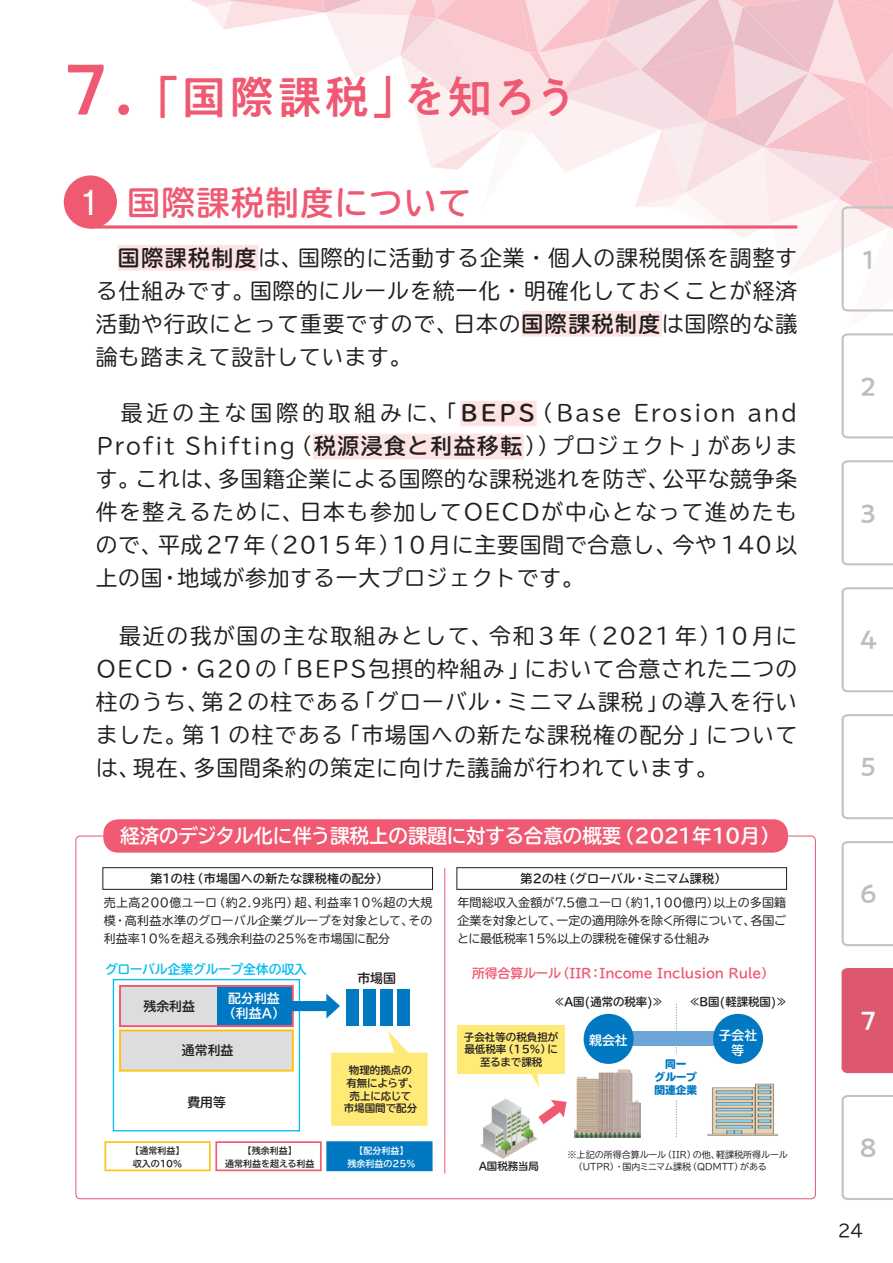
<style>
.page{position:relative;width:893px;height:1263px;background:#fff}
.page>*{position:absolute;margin:0;border:0;box-sizing:border-box;transform-origin:0 0}
.t1{font:500 45px "PA1 Gothic Std";letter-spacing:.03em;color:#f05972}
.t2{font:700 33px "TBUDR Go Std";letter-spacing:.05em;color:#f05972}
.t3{font:500 25.5px "PA1 Gothic Std";color:#bcbdc0}
.t4{font:500 25.5px "PA1 Gothic Std";color:#fff}
.t5{font:21.75px/33px "TBUDR Go Std";letter-spacing:.045em;color:#231f20;text-align:justify}
.t6{font:700 19.5px "TBUDR Go Std";color:#fff}
.t7{font:16.95px "TBUDR Go Std";color:#231f20}
.t8{font:700 12.9px "TBUDR Go Std";letter-spacing:-.01em;color:#f05972}
.t9{font:700 12.9px/15px "TBUDR Go Std";color:#fff;text-align:center}
.t10{font:700 12.9px "TBUDR Go Std";letter-spacing:-.01em;color:#01bdf2}
.t11{font:700 12.9px "TBUDR Go Std";color:#231f20}
.t12{font:12px/18px "TBUDR Go Std";letter-spacing:-.01em;color:#231f20;text-align:justify}
.t13{font:700 12px "TBUDR Go Std";letter-spacing:.025em;color:#231f20}
.t14{font:700 12px "TBUDR Go Std";letter-spacing:-.015em;color:#231f20}
.t15{font:700 11.4px "TBUDR Go Std";color:#231f20}
.t16{font:800 10.65px/12.9px "TBUDR Go Std";letter-spacing:.005em;color:#0079c2;text-align:center}
.t17{font:700 10.5px/12.8px "TBUDR Go Std";color:#231f20;text-align:center}
.t18{font:700 10.35px "TBUDR Go Std";color:#231f20}
.t19{font:9px/12px "TBUDR Go Std";color:#231f20}
.t20{font:700 9px/12.6px "TBUDR Go Std";color:#231f20}
.t21{font:700 9px/12.6px "TBUDR Go Std";color:#fff;text-align:center}
.s1{font-size:70.5px}
.s2{font-family:"Gothic BBB Pr 6";font-weight:500;font-size:34.5px;color:#fff}
.s3{font-weight:700}
</style>
<div class="page">
<div style="left:103px;top:819px;width:685px;height:34px;background:#f05972;border-radius:15px"></div>
<div style="left:313px;top:434px;width:211px;height:25px;background:#fde3e2"></div>
<div style="left:118px;top:245px;width:140px;height:25px;background:#fde3e2"></div>
<div style="left:64px;top:175px;width:53px;height:54px;background:#f05972;border-radius:50%"></div>
<svg style="left:90px;top:225px;width:31px;height:4px"></svg>
<img style="left:707px;top:1083px;width:71px;height:53px">
<img style="left:574px;top:1069px;width:67px;height:68px">
<div style="left:120px;top:1030px;width:173px;height:40px;background:#dcdddf"></div>
<div style="left:120px;top:986px;width:173px;height:40px;background:#dcdddf"></div>
<div style="left:217px;top:986px;width:76px;height:40px;background:#0079c2"></div>
<svg style="left:676px;top:1004px;width:1px;height:49px"></svg>
<svg style="left:676px;top:1100px;width:1px;height:37px"></svg>
<div style="left:627px;top:1032px;width:109px;height:14px;background:#6ea5d8"></div>
<hr style="left:444px;top:868px;width:1px;height:305px;background:#f05972">
<div style="left:584px;top:1014px;width:50px;height:50px;background:#0079c2;border-radius:50%"></div>
<div style="left:713px;top:1014px;width:50px;height:50px;background:#0079c2;border-radius:50%"></div>
<svg style="left:331px;top:1031px;width:97px;height:95px"></svg>
<div style="left:113px;top:979px;width:187px;height:152px;border:1px solid #01bdf2"></div>
<div style="left:103px;top:867px;width:330px;height:23px;border:1px solid #231f20"></div>
<div style="left:457px;top:867px;width:330px;height:23px;border:1px solid #231f20"></div>
<div style="left:119px;top:1029px;width:175px;height:42px;border:2px solid #fec210"></div>
<div style="left:119px;top:985px;width:175px;height:42px;border:2px solid #f05972"></div>
<div style="left:104px;top:1141px;width:107px;height:30px;border:2px solid #fec210"></div>
<div style="left:215px;top:1141px;width:107px;height:30px;border:2px solid #f05972"></div>
<div style="left:327px;top:1142px;width:105px;height:28px;background:#0079c2"></div>
<div style="left:326px;top:1141px;width:107px;height:30px;border:2px solid #0079c2"></div>
<div style="left:347px;top:989px;width:12px;height:37px;background:#0079c2"></div>
<div style="left:363px;top:989px;width:13px;height:37px;background:#0079c2"></div>
<div style="left:380px;top:989px;width:13px;height:37px;background:#0079c2"></div>
<div style="left:397px;top:989px;width:12px;height:37px;background:#0079c2"></div>
<div style="left:286px;top:1001px;width:45px;height:10px;background:#0079c2"></div>
<svg style="left:326px;top:993px;width:14px;height:25px"></svg>
<svg style="left:541px;top:1100px;width:26px;height:24px"></svg>
<div style="left:457px;top:1025px;width:108px;height:49px;background:#ffea77"></div>
<svg style="left:531px;top:1074px;width:8px;height:13px"></svg>
<img style="left:480px;top:1098px;width:61px;height:61px">
<div style="left:841px;top:968px;width:52px;height:106px;background:#dd576e"></div>
<svg style="left:841px;top:841px;width:52px;height:106px"></svg>
<svg style="left:841px;top:714px;width:52px;height:106px"></svg>
<svg style="left:841px;top:587px;width:52px;height:106px"></svg>
<svg style="left:841px;top:460px;width:52px;height:106px"></svg>
<svg style="left:121px;top:0;width:772px;height:439px"></svg>
<svg style="left:841px;top:1095px;width:52px;height:105px"></svg>
<h1 class="t1" style="left:51px;top:70px;width:529px"><span class="s1">７.</span>「国際課税」を知ろう</h1>
<h2 class="t2" style="left:79px;top:175px;width:393px"><span class="s2">1</span> 国際課税制度について</h2>
<p class="t5" style="left:96px;top:241px;width:703px;text-indent:22px"><span class="s3">国際課税制度</span>は、国際的に活動する企業・個人の課税関係を調整する仕組みです。国際的にルールを統一化・明確化しておくことが経済活動や行政にとって重要ですので、日本の<span class="s3">国際課税制度</span>は国際的な議論も踏まえて設計しています。</p>
<p class="t5" style="left:96px;top:397px;width:703px">　最近の主な国際的取組みに、「<span class="s3">BEPS</span>（Base Erosion and Profit Shifting（<span class="s3">税源浸食と利益移転</span>））プロジェクト」があります。これは、多国籍企業による国際的な課税逃れを防ぎ、公平な競争条件を整えるために、日本も参加してOECDが中心となって進めたもので、平成 27年（2015年）10月に主要国間で合意し、今や 140以上の国・地域が参加する一大プロジェクトです。</p>
<p class="t5" style="left:96px;top:619px;width:703px">　最近の我が国の主な取組みとして、令和3年（2021年）10月にOECD・G20 の「BEPS包摂的枠組み」において合意された二つの柱のうち、第 2 の柱である「グローバル・ミニマム課税」の導入を行いました。第 1 の柱である「市場国への新たな課税権の配分」については、現在、多国間条約の策定に向けた議論が行われています。</p>
<p class="t6" style="left:120px;top:820px;width:661px">経済のデジタル化に伴う課税上の課題に対する合意の概要（2021年10月）</p>
<p class="t13" style="left:151px;top:869px;width:239px">第１の柱（市場国への新たな課税権の配分）</p>
<p class="t14" style="left:520px;top:869px;width:207px">第２の柱（グローバル・ミニマム課税）</p>
<p class="t12" style="left:104px;top:893px;width:330px">売上高200億ユーロ（約2.9兆円）超、利益率10％超の大規模・高利益水準のグローバル企業グループを対象として、その利益率10％を超える残余利益の25％を市場国に配分</p>
<p class="t12" style="left:457px;top:893px;width:331px">年間総収入金額が7.5億ユーロ（約1,100億円）以上の多国籍企業を対象として、一定の適用除外を除く所得について、各国ごとに最低税率15％以上の課税を確保する仕組み</p>
<p class="t10" style="left:105px;top:958px;width:204px">グローバル企業グループ全体の収入</p>
<p class="t8" style="left:472px;top:962px;width:304px">所得合算ルール（IIR：Income Inclusion Rule）</p>
<p class="t11" style="left:357px;top:967px;width:40px">市場国</p>
<p class="t11" style="left:143px;top:995px;width:53px">残余利益</p>
<p class="t9" style="left:223px;top:991px;width:63px">配分利益（利益A）</p>
<p class="t11" style="left:182px;top:1040px;width:53px">通常利益</p>
<p class="t11" style="left:187px;top:1091px;width:40px">費用等</p>
<p class="t17" style="left:344px;top:1064px;width:77px">物理的拠点の有無によらず、売上に応じて<br>市場国間で配分</p>
<p class="t20" style="left:131px;top:1144px;width:55px">【通常利益】収入の10％</p>
<p class="t20" style="left:225px;top:1144px;width:91px;text-align:center">【残余利益】<br>通常利益を超える利益</p>
<p class="t21" style="left:348px;top:1144px;width:70px">【配分利益】<br>残余利益の25％</p>
<p class="t15" style="left:554px;top:993px;width:111px">≪Ａ国(通常の税率)≫</p>
<p class="t15" style="left:689px;top:993px;width:99px">≪Ｂ国(軽課税国)≫</p>
<p class="t17" style="left:464px;top:1030px;width:96px">子会社等の税負担が最低税率（15％）に至るまで課税</p>
<p class="t9" style="left:589px;top:1032px;width:40px">親会社</p>
<p class="t9" style="left:719px;top:1029px;width:40px;line-height:14.2px">子会社等</p>
<p class="t16" style="left:654px;top:1058px;width:44px">同一<br>グループ関連企業</p>
<p class="t18" style="left:478px;top:1157px;width:63px">Ａ国税務当局</p>
<p class="t19" style="left:568px;top:1149px;width:222px">※上記の所得合算ルール（ＩＩＲ）の他、軽課税所得ルール　（UTPR）・国内ミニマム課税（QDMTT）がある</p>
<p class="t3" style="left:862px;top:244px;width:14px">1</p>
<p class="t3" style="left:861px;top:371px;width:17px">2</p>
<p class="t3" style="left:861px;top:498px;width:17px">3</p>
<p class="t3" style="left:860px;top:625px;width:19px">4</p>
<p class="t3" style="left:861px;top:752px;width:17px">5</p>
<p class="t3" style="left:860px;top:878px;width:18px">6</p>
<p class="t4" style="left:861px;top:1005px;width:16px">7</p>
<p class="t3" style="left:860px;top:1132px;width:18px">8</p>
<p class="t7" style="left:838px;top:1216px;width:27px">24</p>
</div>
